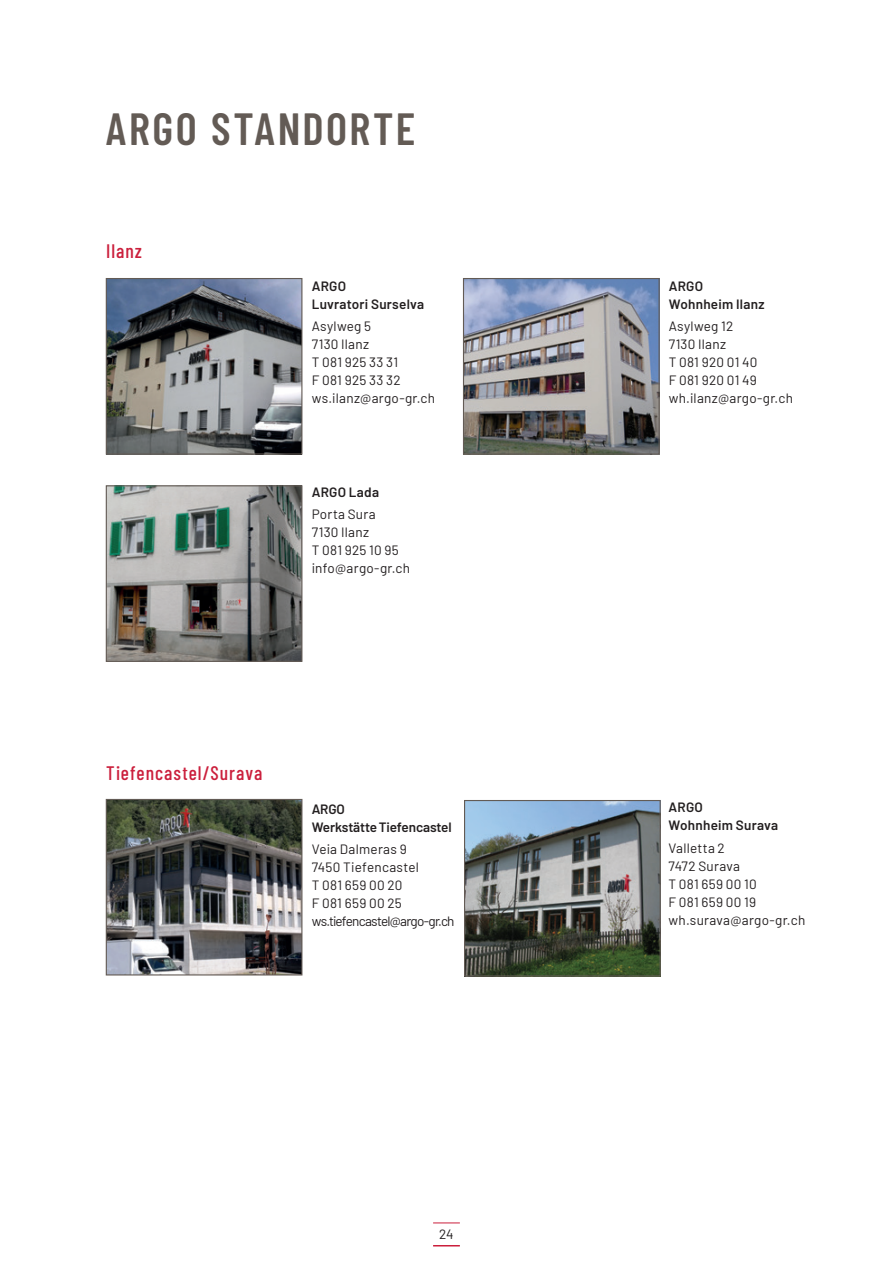
<style>
.page{position:relative;width:893px;height:1263px;background:#fff}
.page>*{position:absolute;margin:0;border:0;box-sizing:border-box;transform-origin:0 0}
.Rubrik{font:600 45px "Barlow Condensed";letter-spacing:.055em;color:#635b55}
.Titel{font:500 19.5px "Barlow Condensed";letter-spacing:.05em;color:#cb1f3c}
.t1{font:13.5px "Barlow";letter-spacing:.02em;color:#231f20}
.t2{font:600 13.5px/18px "Barlow";letter-spacing:.015em;color:#231f20}
.t3{font:600 13.5px/18px "Barlow";letter-spacing:-.01em;color:#231f20}
.t4{font:13.5px "Barlow";letter-spacing:-.055em;color:#231f20}
</style>
<div class="page">
<svg style="left:433px;top:1223px;width:27px;height:1px"></svg>
<svg style="left:433px;top:1245px;width:27px;height:1px"></svg>
<img style="left:108px;top:280px;width:192px;height:173px">
<div style="left:106px;top:278px;width:196px;height:177px;border:1px solid #635b55"></div>
<img style="left:465px;top:280px;width:193px;height:173px">
<div style="left:463px;top:278px;width:197px;height:177px;border:1px solid #635b55"></div>
<img style="left:108px;top:487px;width:192px;height:173px">
<div style="left:106px;top:485px;width:196px;height:177px;border:1px solid #635b55"></div>
<img style="left:108px;top:801px;width:192px;height:172px">
<div style="left:106px;top:799px;width:196px;height:176px;border:1px solid #635b55"></div>
<img style="left:466px;top:802px;width:193px;height:172px">
<div style="left:464px;top:800px;width:197px;height:176px;border:1px solid #635b55"></div>
<p class="Rubrik" style="left:106px;top:97px;width:311px">ARGO STANDORTE</p>
<p class="Titel" style="left:106px;top:237px;width:37px">Ilanz</p>
<p class="t2" style="left:312px;top:276px;width:114px">ARGO<br>Luvratori Surselva</p>
<p class="t1" style="left:312px;top:317px;width:61px">Asylweg 5</p>
<p class="t1" style="left:312px;top:335px;width:59px">7130 Ilanz</p>
<p class="t1" style="left:312px;top:353px;width:88px">T 081 925 33 31</p>
<p class="t1" style="left:312px;top:371px;width:90px">F 081 925 33 32</p>
<p class="t1" style="left:312px;top:389px;width:125px">ws.ilanz@argo-gr.ch</p>
<p class="t2" style="left:312px;top:482px;width:69px">ARGO Lada</p>
<p class="t1" style="left:312px;top:505px;width:65px">Porta Sura</p>
<p class="t1" style="left:312px;top:523px;width:59px">7130 Ilanz</p>
<p class="t1" style="left:312px;top:541px;width:89px">T 081 925 10 95</p>
<p class="t1" style="left:312px;top:559px;width:100px">info@argo-gr.ch</p>
<p class="Titel" style="left:106px;top:759px;width:158px">Tiefencastel/Surava</p>
<p class="t3" style="left:312px;top:798px;width:141px">ARGO<br>Werkstätte Tiefencastel</p>
<p class="t1" style="left:312px;top:839px;width:96px">Veia Dalmeras 9</p>
<p class="t1" style="left:312px;top:857px;width:109px">7450 Tiefencastel</p>
<p class="t1" style="left:312px;top:875px;width:92px">T 081 659 00 20</p>
<p class="t1" style="left:312px;top:893px;width:92px">F 081 659 00 25</p>
<p class="t4" style="left:312px;top:911px;width:144px">ws.tiefencastel@argo-gr.ch</p>
<p class="t1" style="left:439px;top:1224px;width:16px">24</p>
<p class="t2" style="left:669px;top:276px;width:97px">ARGO<br>Wohnheim Ilanz</p>
<p class="t1" style="left:669px;top:317px;width:66px">Asylweg 12</p>
<p class="t1" style="left:669px;top:335px;width:59px">7130 Ilanz</p>
<p class="t1" style="left:669px;top:353px;width:90px">T 081 920 01 40</p>
<p class="t1" style="left:669px;top:371px;width:90px">F 081 920 01 49</p>
<p class="t1" style="left:669px;top:389px;width:126px">wh.ilanz@argo-gr.ch</p>
<p class="t2" style="left:668px;top:797px;width:111px">ARGO<br>Wohnheim Surava</p>
<p class="t1" style="left:668px;top:838px;width:58px">Valletta 2</p>
<p class="t1" style="left:668px;top:856px;width:73px">7472 Surava</p>
<p class="t1" style="left:668px;top:874px;width:90px">T 081 659 00 10</p>
<p class="t1" style="left:668px;top:892px;width:89px">F 081 659 00 19</p>
<p class="t1" style="left:668px;top:910px;width:138px">wh.surava@argo-gr.ch</p>
</div>
